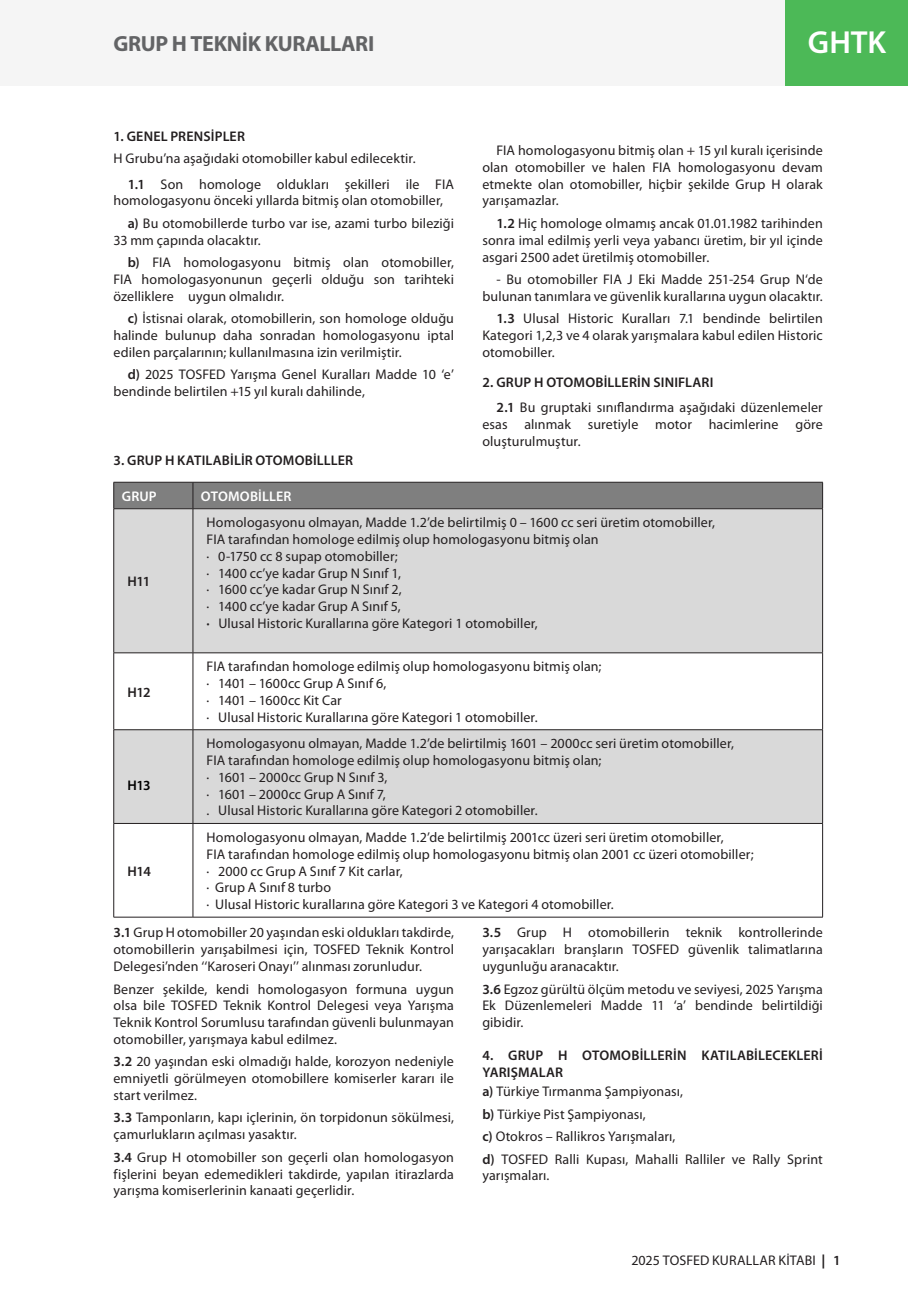
<style>
.page{position:relative;width:908px;height:1304px;background:#fff}
.page>*{position:absolute;margin:0;border:0;box-sizing:border-box;transform-origin:0 0}
.t1{font:600 32px "Myriad Pro";color:#fff}
.İkincil_-_1_1{font:700 22px "Myriad Pro";letter-spacing:-.015em;color:#636466}
.Birinci-1{font:14px/16.8px "Myriad Pro";letter-spacing:.01em;color:#231f20;text-align:justify}
.İkincil_-_1_1-2{font:14px/16.8px "Myriad Pro";letter-spacing:.005em;color:#231f20;text-align:justify}
.Birinci-Başlık{font:600 14px/16.8px "Myriad Pro";letter-spacing:.01em;color:#231f20}
.Birinci-Başlık-2{font:14px "Myriad Pro";letter-spacing:.01em;color:#231f20}
.Birinci-1-2{font:600 14px "Myriad Pro";letter-spacing:.01em;color:#231f20}
.t2{font:600 14px "Myriad Pro";letter-spacing:.01em;color:#fff}
.t3{font:600 14px "Myriad Pro";color:#000}
.İkincil_-_1_1-3{font:600 14px "Myriad Pro";color:#231f20}
.s1{font-weight:600}
.s2{font-weight:700}
</style>
<div class="page">
<div style="left:0;top:0;width:822px;height:85px;background:#f5f5f5"></div>
<div style="left:785px;top:0;width:122px;height:85px;background:#4cb957"></div>
<svg style="left:114px;top:509px;width:707px;height:314px;fill:#d9d9d9"></svg>
<div style="left:113px;top:482px;width:709px;height:26px;background:#7f7f7f"></div>
<hr style="left:113px;top:508px;width:80px;height:1px;background:#231f20">
<hr style="left:113px;top:509px;width:1px;height:144px;background:#231f20">
<hr style="left:193px;top:508px;width:629px;height:1px;background:#231f20">
<hr style="left:192px;top:509px;width:1px;height:144px;background:#231f20">
<hr style="left:821px;top:509px;width:1px;height:144px;background:#231f20">
<hr style="left:113px;top:652px;width:80px;height:1px;background:#231f20">
<hr style="left:113px;top:653px;width:1px;height:76px;background:#231f20">
<hr style="left:193px;top:652px;width:629px;height:1px;background:#231f20">
<hr style="left:192px;top:653px;width:1px;height:76px;background:#231f20">
<hr style="left:821px;top:653px;width:1px;height:76px;background:#231f20">
<hr style="left:113px;top:729px;width:80px;height:1px;background:#231f20">
<hr style="left:113px;top:730px;width:1px;height:93px;background:#231f20">
<hr style="left:193px;top:729px;width:629px;height:1px;background:#231f20">
<hr style="left:192px;top:730px;width:1px;height:93px;background:#231f20">
<hr style="left:821px;top:730px;width:1px;height:93px;background:#231f20">
<hr style="left:113px;top:823px;width:80px;height:1px;background:#231f20">
<hr style="left:113px;top:824px;width:1px;height:93px;background:#231f20">
<hr style="left:193px;top:823px;width:629px;height:1px;background:#231f20">
<hr style="left:192px;top:824px;width:1px;height:93px;background:#231f20">
<hr style="left:821px;top:824px;width:1px;height:93px;background:#231f20">
<hr style="left:113px;top:917px;width:80px;height:1px;background:#231f20">
<hr style="left:193px;top:917px;width:629px;height:1px;background:#231f20">
<p class="İkincil_-_1_1" style="left:113px;top:29px;width:262px">GRUP H TEKNİK KURALLARI</p>
<p class="t1" style="left:807px;top:22px;width:79px">GHTK</p>
<p class="Birinci-Başlık" style="left:113px;top:127px;width:133px">1. GENEL PRENSİPLER</p>
<p class="Birinci-Başlık-2" style="left:113px;top:150px;width:303px">H Grubu’na aşağıdaki otomobiller kabul edilecektir.</p>
<p class="İkincil_-_1_1-2" style="left:113px;top:175px;width:342px;text-indent:14px"><span class="s1">1.1</span> Son homologe oldukları şekilleri ile FIA homologasyonu önceki yıllarda bitmiş olan otomobiller,</p>
<p class="İkincil_-_1_1-2" style="left:113px;top:215px;width:342px;text-indent:14px"><span class="s1">a)</span> Bu otomobillerde turbo var ise, azami turbo bileziği<br>33 mm çapında olacaktır.</p>
<p class="İkincil_-_1_1-2" style="left:113px;top:254px;width:342px;text-indent:14px"><span class="s1">b)</span> FIA homologasyonu bitmiş olan otomobiller, FIA homologasyonunun geçerli olduğu son tarihteki özelliklere uygun olmalıdır.</p>
<p class="İkincil_-_1_1-2" style="left:113px;top:310px;width:342px;text-indent:14px"><span class="s1">c)</span> İstisnai olarak, otomobillerin, son homologe olduğu halinde bulunup daha sonradan homologasyonu iptal edilen parçalarının; kullanılmasına izin verilmiştir.</p>
<p class="İkincil_-_1_1-2" style="left:113px;top:366px;width:342px;text-indent:14px"><span class="s1">d)</span> 2025 TOSFED Yarışma Genel Kuralları Madde 10 ‘e’ bendinde belirtilen +15 yıl kuralı dahilinde,</p>
<p class="Birinci-1-2" style="left:113px;top:452px;width:241px">3. GRUP H KATILABİLİR OTOMOBİLLLER</p>
<p class="t2" style="left:122px;top:487px;width:37px">GRUP</p>
<p class="t2" style="left:201px;top:487px;width:92px">OTOMOBİLLER</p>
<p class="İkincil_-_1_1-2" style="left:482px;top:142px;width:342px;text-indent:14px">FIA homologasyonu bitmiş olan + 15 yıl kuralı içerisinde olan otomobiller ve halen FIA homologasyonu devam etmekte olan otomobiller, hiçbir şekilde Grup H olarak yarışamazlar.</p>
<p class="İkincil_-_1_1-2" style="left:482px;top:215px;width:342px;text-indent:14px"><span class="s1">1.2</span> Hiç homologe olmamış ancak 01.01.1982 tarihinden sonra imal edilmiş yerli veya yabancı üretim, bir yıl içinde asgari 2500 adet üretilmiş otomobiller.</p>
<p class="İkincil_-_1_1-2" style="left:482px;top:271px;width:342px;text-align:right">- Bu otomobiller FIA J Eki Madde 251-254 Grup N‘de bulunan tanımlara ve güvenlik kurallarına uygun olacaktır.</p>
<p class="İkincil_-_1_1-2" style="left:482px;top:310px;width:342px;text-indent:14px"><span class="s1">1.3</span> Ulusal Historic Kuralları 7.1 bendinde belirtilen Kategori 1,2,3 ve 4 olarak yarışmalara kabul edilen Historic otomobiller.</p>
<p class="Birinci-Başlık" style="left:482px;top:373px;width:232px">2. GRUP H OTOMOBİLLERİN SINIFLARI</p>
<p class="İkincil_-_1_1-2" style="left:482px;top:399px;width:342px;text-indent:14px"><span class="s1">2.1</span> Bu gruptaki sınıflandırma aşağıdaki düzenlemeler esas alınmak suretiyle motor hacimlerine göre oluşturulmuştur.</p>
<p class="Birinci-Başlık" style="left:127px;top:573px;width:24px">H11</p>
<p class="Birinci-Başlık" style="left:127px;top:683px;width:25px">H12</p>
<p class="t3" style="left:127px;top:777px;width:25px">H13</p>
<p class="Birinci-1" style="left:206px;top:514px;width:509px">Homologasyonu olmayan, Madde 1.2’de belirtilmiş 0 – 1600 cc seri üretim otomobiller,</p>
<p class="Birinci-1" style="left:206px;top:531px;width:393px">FIA tarafından homologe edilmiş olup homologasyonu bitmiş olan</p>
<p class="Birinci-1" style="left:206px;top:548px;width:193px">· 0-1750 cc 8 supap otomobiller;</p>
<p class="Birinci-1" style="left:206px;top:564px;width:196px">· 1400 cc’ye kadar Grup N Sınıf 1,</p>
<p class="Birinci-1" style="left:206px;top:581px;width:196px">· 1600 cc’ye kadar Grup N Sınıf 2,</p>
<p class="Birinci-1" style="left:206px;top:598px;width:195px">· 1400 cc’ye kadar Grup A Sınıf 5,</p>
<p class="Birinci-1" style="left:206px;top:615px;width:332px"><span class="s1">·</span> Ulusal Historic Kurallarına göre Kategori 1 otomobiller,</p>
<p class="Birinci-1" style="left:206px;top:658px;width:396px">FIA tarafından homologe edilmiş olup homologasyonu bitmiş olan;</p>
<p class="Birinci-1" style="left:206px;top:675px;width:181px">· 1401 – 1600cc Grup A Sınıf 6,</p>
<p class="Birinci-1" style="left:206px;top:692px;width:137px">· 1401 – 1600cc Kit Car</p>
<p class="Birinci-1" style="left:206px;top:708px;width:332px">· Ulusal Historic Kurallarına göre Kategori 1 otomobiller.</p>
<p class="Birinci-1" style="left:206px;top:735px;width:528px">Homologasyonu olmayan, Madde 1.2’de belirtilmiş 1601 – 2000cc seri üretim otomobiller,</p>
<p class="Birinci-1" style="left:206px;top:752px;width:396px">FIA tarafından homologe edilmiş olup homologasyonu bitmiş olan;</p>
<p class="Birinci-1" style="left:206px;top:769px;width:182px">· 1601 – 2000cc Grup N Sınıf 3,</p>
<p class="Birinci-1" style="left:206px;top:785px;width:180px">· 1601 – 2000cc Grup A Sınıf 7,</p>
<p class="Birinci-1" style="left:206px;top:802px;width:332px">. Ulusal Historic Kurallarına göre Kategori 2 otomobiller.</p>
<p class="Birinci-1" style="left:206px;top:829px;width:518px">Homologasyonu olmayan, Madde 1.2’de belirtilmiş 2001cc üzeri seri üretim otomobiller,</p>
<p class="Birinci-1" style="left:206px;top:845px;width:548px">FIA tarafından homologe edilmiş olup homologasyonu bitmiş olan 2001 cc üzeri otomobiller;</p>
<p class="Birinci-1" style="left:206px;top:862px;width:197px">· 2000 cc Grup A Sınıf 7 Kit carlar,</p>
<p class="Birinci-1" style="left:206px;top:879px;width:126px">· Grup A Sınıf 8 turbo</p>
<p class="Birinci-1" style="left:206px;top:896px;width:408px">· Ulusal Historic kurallarına göre Kategori 3 ve Kategori 4 otomobiller.</p>
<p class="Birinci-1" style="left:113px;top:924px;width:342px"><span class="s1">3.1</span> Grup H otomobiller 20 yaşından eski oldukları takdirde, otomobillerin yarışabilmesi için, TOSFED Teknik Kontrol Delegesi’nden ‘‘Karoseri Onayı’’ alınması zorunludur.</p>
<p class="Birinci-1" style="left:113px;top:980px;width:342px">Benzer şekilde, kendi homologasyon formuna uygun olsa bile TOSFED Teknik Kontrol Delegesi veya Yarışma Teknik Kontrol Sorumlusu tarafından güvenli bulunmayan otomobiller, yarışmaya kabul edilmez.</p>
<p class="Birinci-1" style="left:113px;top:1053px;width:342px"><span class="s1">3.2</span> 20 yaşından eski olmadığı halde, korozyon nedeniyle emniyetli görülmeyen otomobillere komiserler kararı ile start verilmez.</p>
<p class="Birinci-1" style="left:113px;top:1109px;width:342px"><span class="s1">3.3</span> Tamponların, kapı içlerinin, ön torpidonun sökülmesi, çamurlukların açılması yasaktır.</p>
<p class="Birinci-1" style="left:113px;top:1148px;width:342px"><span class="s1">3.4</span> Grup H otomobiller son geçerli olan homologasyon fişlerini beyan edemedikleri takdirde, yapılan itirazlarda yarışma komiserlerinin kanaati geçerlidir.</p>
<p class="Birinci-Başlık" style="left:127px;top:862px;width:25px">H14</p>
<p class="Birinci-1" style="left:482px;top:924px;width:342px"><span class="s1">3.5</span> Grup H otomobillerin teknik kontrollerinde yarışacakları branşların TOSFED güvenlik talimatlarına uygunluğu aranacaktır.</p>
<p class="Birinci-1" style="left:482px;top:980px;width:342px"><span class="s1">3.6</span> Egzoz gürültü ölçüm metodu ve seviyesi, 2025 Yarışma Ek Düzenlemeleri Madde 11 ‘a’ bendinde belirtildiği gibidir.</p>
<p class="Birinci-Başlık" style="left:482px;top:1046px;width:342px">4. GRUP H OTOMOBİLLERİN KATILABİLECEKLERİ<br>YARIŞMALAR</p>
<p class="Birinci-1" style="left:482px;top:1083px;width:202px"><span class="s1">a)</span> Türkiye Tırmanma Şampiyonası,</p>
<p class="Birinci-1" style="left:482px;top:1105px;width:165px"><span class="s1">b)</span> Türkiye Pist Şampiyonası,</p>
<p class="Birinci-1" style="left:482px;top:1128px;width:194px"><span class="s1">c)</span> Otokros – Rallikros Yarışmaları,</p>
<p class="Birinci-1" style="left:482px;top:1150px;width:342px"><span class="s1">d)</span> TOSFED Ralli Kupası, Mahalli Ralliler ve Rally Sprint yarışmaları.</p>
<p class="İkincil_-_1_1-2" style="left:631px;top:1252px;width:195px">2025 TOSFED KURALLAR KİTABI <span class="s2">|</span></p>
<p class="İkincil_-_1_1-3" style="left:832px;top:1252px;width:9px">1</p>
</div>
